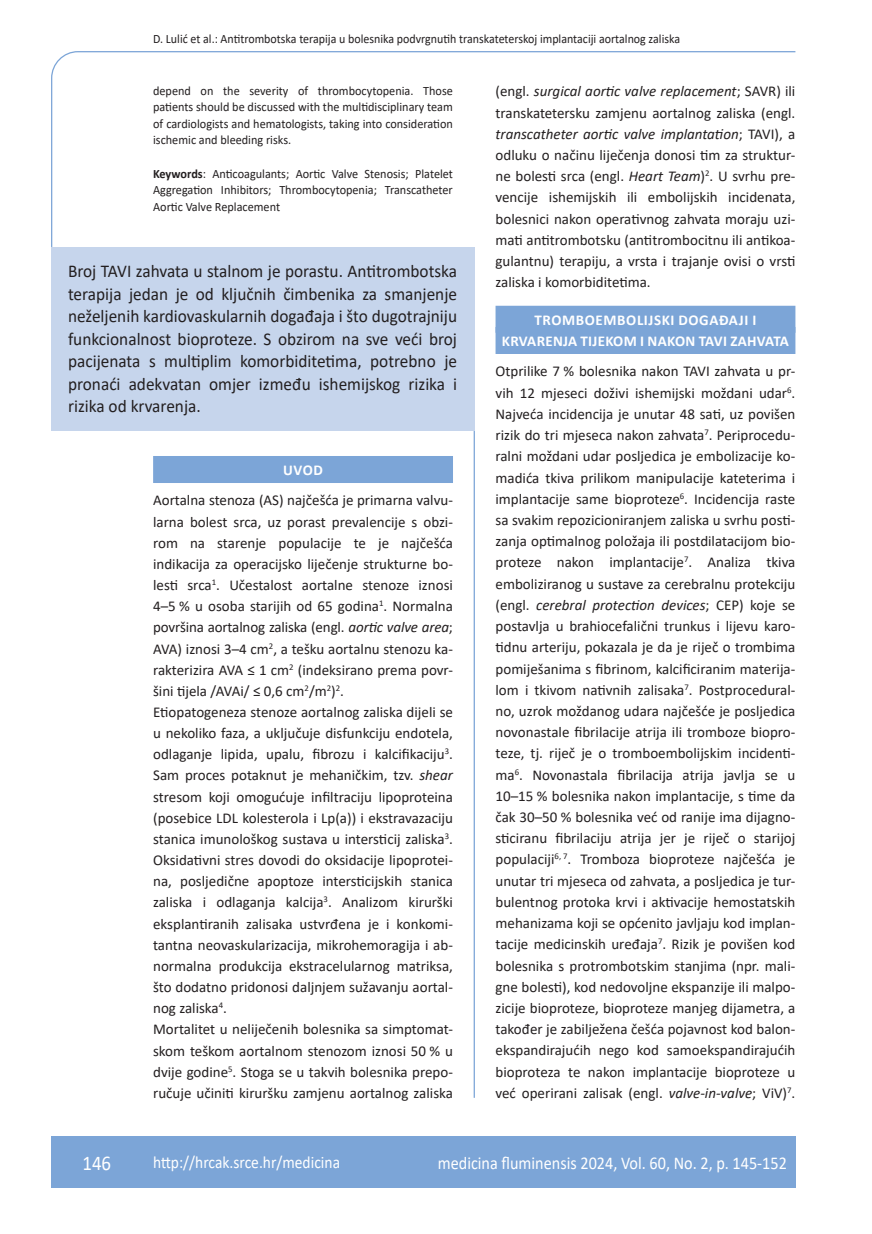
<style>
.page{position:relative;width:872px;height:1234px;background:#fff}
.page>*{position:absolute;margin:0;border:0;box-sizing:border-box;transform-origin:0 0}
.t1{font:21px "Calibri";color:#fff;scale:.9 1}
.anterfile{font:18px/22.5px "Calibri";color:#231f20;text-align:justify;scale:.96 1}
.t2{font:18px "Calibri";color:#fff;scale:.9 1}
.t3{font:17.25px "Calibri";color:#fff;scale:.9 1}
.osnovni_tekst{font:15px/21.1px "Calibri";color:#231f20;text-align:justify}
.naslov_ruler{font:700 15px "Calibri";letter-spacing:.02em;color:#fff}
.naslov_ruler-2{font:700 15px "Calibri";letter-spacing:.04em;color:#fff}
.summary{font:12.75px/16.5px "Calibri";color:#231f20;text-align:justify;scale:.96 1}
.key_words{font:12.75px/16.5px "Calibri";color:#231f20;text-align:justify;scale:.96 1}
.glava{font:12.75px "Calibri";color:#231f20;scale:.94 1}
.s1{font-weight:700}
.s2{font-style:italic}
</style>
<div class="page">
<svg style="left:51px;top:51px;width:745px;height:197px"></svg>
<hr style="left:473px;top:431px;width:2px;height:666px;background:#7ca5d7">
<div style="left:51px;top:1135px;width:744px;height:51px;background:#7ca5d7"></div>
<div style="left:495px;top:306px;width:300px;height:27px;background:#7ca5d7"></div>
<div style="left:495px;top:327px;width:300px;height:27px;background:#7ca5d7"></div>
<div style="left:51px;top:247px;width:423px;height:183px;background:#c6d5ec"></div>
<div style="left:153px;top:456px;width:300px;height:27px;background:#7ca5d7"></div>
<p class="glava" style="left:153px;top:29px;width:562px">D. Lulić et al.: Antitrombotska terapija u bolesnika podvrgnutih transkateterskoj implantaciji aortalnog zaliska</p>
<p class="summary" style="left:153px;top:82px;width:314px">depend on the severity of thrombocytopenia. Those patients should be discussed with the multidisciplinary team of cardiologists and hematologists, taking into consideration ischemic and bleeding risks.</p>
<p class="key_words" style="left:153px;top:165px;width:314px"><span class="s1">Keywords</span>: Anticoagulants; Aortic Valve Stenosis; Platelet Aggregation Inhibitors; Thrombocytopenia; Transcatheter Aortic Valve Replacement</p>
<p class="anterfile" style="left:68px;top:259px;width:407px">Broj TAVI zahvata u stalnom je porastu. Antitrombotska terapija jedan je od ključnih čimbenika za smanjenje neželjenih kardiovaskularnih događaja i što dugotrajniju funkcionalnost bioproteze. S obzirom na sve veći broj pacijenata s multiplim komorbiditetima, potrebno je pronaći adekvatan omjer između ishemijskog rizika i rizika od krvarenja.</p>
<p class="naslov_ruler" style="left:283px;top:459px;width:41px">UVOD</p>
<p class="osnovni_tekst" style="left:153px;top:489px;width:301px">Aortalna stenoza (AS) najčešća je primarna valvu&shy;larna bolest srca, uz porast prevalencije s obzi&shy;rom na starenje populacije te je najčešća indikacija za operacijsko liječenje strukturne bo&shy;lesti srca<sup>1</sup>. Učestalost aortalne stenoze iznosi 4–5 % u osoba starijih od 65 godina<sup>1</sup>. Normalna površina aortalnog zaliska (engl. <span class="s2">aortic valve area</span>; AVA) iznosi 3–4 cm<sup>2</sup>, a tešku aortalnu stenozu ka&shy;rakterizira AVA ≤ 1 cm<sup>2</sup> (indeksirano prema povr&shy;šini tijela /AVAi/ ≤ 0,6 cm<sup>2</sup>/m<sup>2</sup>)<sup>2</sup>.</p>
<p class="osnovni_tekst" style="left:153px;top:701px;width:301px">Etiopatogeneza stenoze aortalnog zaliska dijeli se u nekoliko faza, a uključuje disfunkciju endotela, odlaganje lipida, upalu, fibrozu i kalcifikaciju<sup>3</sup>.<br>Sam proces potaknut je mehaničkim, tzv. <span class="s2">shear </span>stresom koji omogućuje infiltraciju lipoproteina (posebice LDL kolesterola i Lp(a)) i ekstravazaciju stanica imunološkog sustava u intersticij zaliska<sup>3</sup>.<br>Oksidativni stres dovodi do oksidacije lipoprotei&shy;na, posljedične apoptoze intersticijskih stanica zaliska i odlaganja kalcija<sup>3</sup>. Analizom kirurški eksplantiranih zalisaka ustvrđena je i konkomi&shy;tantna neovaskularizacija, mikrohemoragija i ab&shy;normalna produkcija ekstracelularnog matriksa, što dodatno pridonosi daljnjem sužavanju aortal&shy;nog zaliska<sup>4</sup>.</p>
<p class="osnovni_tekst" style="left:153px;top:1018px;width:301px">Mortalitet u neliječenih bolesnika sa simptomat&shy;skom teškom aortalnom stenozom iznosi 50 % u dvije godine<sup>5</sup>. Stoga se u takvih bolesnika prepo&shy;ručuje učiniti kiruršku zamjenu aortalnog zaliska</p>
<p class="osnovni_tekst" style="left:495px;top:80px;width:301px">(engl. <span class="s2">surgical aortic valve replacement</span>; SAVR) ili transkatetersku zamjenu aortalnog zaliska (engl. <span class="s2">transcatheter aortic valve implantation</span>; TAVI), a odluku o načinu liječenja donosi tim za struktur&shy;ne bolesti srca (engl. <span class="s2">Heart Team</span>)<sup>2</sup>. U svrhu pre&shy;vencije ishemijskih ili embolijskih incidenata, bolesnici nakon operativnog zahvata moraju uzi&shy;mati antitrombotsku (antitrombocitnu ili antikoa&shy;gulantnu) terapiju, a vrsta i trajanje ovisi o vrsti zaliska i komorbiditetima.</p>
<p class="naslov_ruler-2" style="left:534px;top:309px;width:223px">TROMBOEMBOLIJSKI DOGAĐAJI I</p>
<p class="naslov_ruler" style="left:502px;top:330px;width:289px">KRVARENJA TIJEKOM I NAKON TAVI ZAHVATA</p>
<p class="osnovni_tekst" style="left:495px;top:360px;width:301px">Otprilike 7 % bolesnika nakon TAVI zahvata u pr&shy;vih 12 mjeseci doživi ishemijski moždani udar<sup>6</sup>.<br>Najveća incidencija je unutar 48 sati, uz povišen rizik do tri mjeseca nakon zahvata<sup>7</sup>. Periprocedu&shy;ralni moždani udar posljedica je embolizacije ko&shy;madića tkiva prilikom manipulacije kateterima i implantacije same bioproteze<sup>6</sup>. Incidencija raste sa svakim repozicioniranjem zaliska u svrhu posti&shy;zanja optimalnog položaja ili postdilatacijom bio&shy;proteze nakon implantacije<sup>7</sup>. Analiza tkiva emboliziranog u sustave za cerebralnu protekciju (engl. <span class="s2">cerebral protection devices</span>; CEP) koje se postavlja u brahiocefalični trunkus i lijevu karo&shy;tidnu arteriju, pokazala je da je riječ o trombima pomiješanima s fibrinom, kalcificiranim materija&shy;lom i tkivom nativnih zalisaka<sup>7</sup>. Postprocedural&shy;no, uzrok moždanog udara najčešće je posljedica novonastale fibrilacije atrija ili tromboze biopro&shy;teze, tj. riječ je o tromboembolijskim incidenti&shy;ma<sup>6</sup>. Novonastala fibrilacija atrija javlja se u 10–15 % bolesnika nakon implantacije, s time da čak 30–50 % bolesnika već od ranije ima dijagno&shy;sticiranu fibrilaciju atrija jer je riječ o starijoj populaciji<sup>6,</sup> <sup>7</sup>. Tromboza bioproteze najčešća je unutar tri mjeseca od zahvata, a posljedica je tur&shy;bulentnog protoka krvi i aktivacije hemostatskih mehanizama koji se općenito javljaju kod implan&shy;tacije medicinskih uređaja<sup>7</sup>. Rizik je povišen kod bolesnika s protrombotskim stanjima (npr. mali&shy;gne bolesti), kod nedovoljne ekspanzije ili malpo&shy;zicije bioproteze, bioproteze manjeg dijametra, a također je zabilježena češća pojavnost kod balon&shy;ekspandirajućih nego kod samoekspandirajućih bioproteza te nakon implantacije bioproteze u već operirani zalisak (engl. <span class="s2">valve-in-valve</span>; ViV)<sup>7</sup>.</p>
<p class="t1" style="left:82px;top:1147px;width:33px">146</p>
<p class="t3" style="left:153px;top:1149px;width:209px">http://hrcak.srce.hr/medicina</p>
<p class="t2" style="left:438px;top:1149px;width:389px">medicina fluminensis 2024, Vol. 60, No. 2, p. 145-152</p>
</div>
